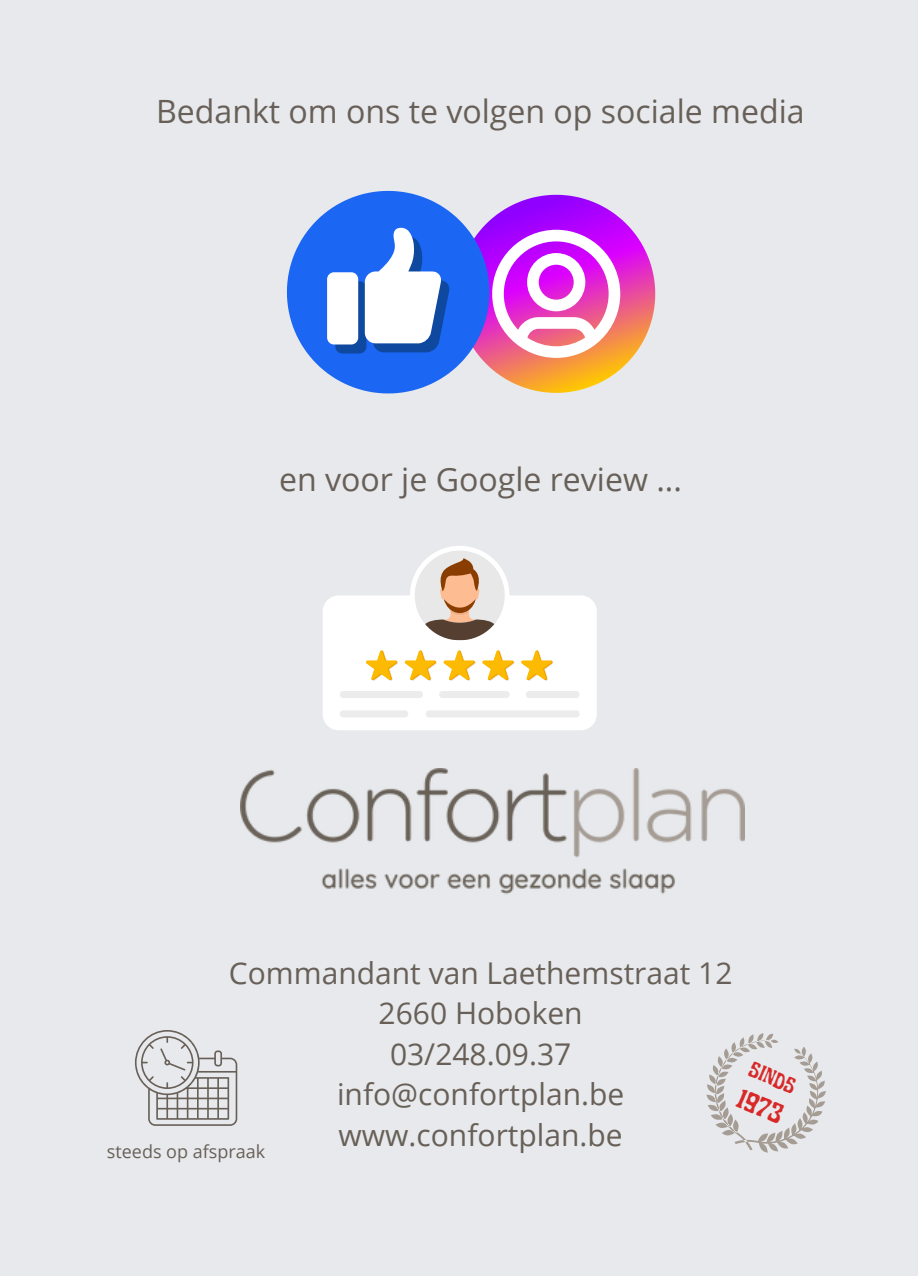
<style>
.page{position:relative;width:918px;height:1276px;background:#e7e9ec}
.page>*{position:absolute;margin:0;border:0;box-sizing:border-box;transform-origin:0 0}
.t1{font:32.1px "Open Sans";color:#686058}
.t2{font:30px/40.5px "Open Sans";color:#686058;text-align:center}
.t3{font:27.9px/33px "Art Nuvo";color:#d82828}
.t4{font:18px "Open Sans";color:#686058}
</style>
<div class="page">
<svg style="left:706px;top:1033px;width:120px;height:120px"></svg>
<img style="left:240px;top:768px;width:504px;height:127px">
<svg style="left:287px;top:191px;width:368px;height:202px"></svg>
<svg style="left:323px;top:546px;width:274px;height:184px;fill:#fff"></svg>
<div style="left:415px;top:550px;width:90px;height:90px;background:#e8e8e8;border-radius:50%"></div>
<svg style="left:418px;top:558px;width:84px;height:82px"></svg>
<div style="left:340px;top:710px;width:68px;height:7px;background:#ececec;border-radius:4px"></div>
<div style="left:426px;top:710px;width:154px;height:7px;background:#ececec;border-radius:4px"></div>
<div style="left:439px;top:691px;width:71px;height:7px;background:#ececec;border-radius:4px"></div>
<div style="left:340px;top:691px;width:83px;height:7px;background:#ececec;border-radius:4px"></div>
<div style="left:526px;top:691px;width:54px;height:7px;background:#ececec;border-radius:4px"></div>
<svg style="left:366px;top:650px;width:32px;height:31px"></svg>
<svg style="left:405px;top:650px;width:32px;height:31px"></svg>
<svg style="left:444px;top:650px;width:32px;height:31px"></svg>
<svg style="left:482px;top:650px;width:33px;height:31px"></svg>
<svg style="left:521px;top:650px;width:32px;height:31px"></svg>
<svg style="left:135px;top:1030px;width:102px;height:96px"></svg>
<p class="t1" style="left:156px;top:88px;width:650px">Bedankt om ons te volgen op sociale media</p>
<p class="t1" style="left:279px;top:456px;width:404px">en voor je Google review ...</p>
<h1 class="t2" style="left:229px;top:952px;width:505px">Commandant van Laethemstraat 12<br>2660 Hoboken<br>03/248.09.37<br>info@confortplan.be www.confortplan.be</h1>
<h1 class="t3" style="left:757px;top:1053px;width:50px;rotate:23deg">sinds<br>1973</h1>
<p class="t4" style="left:107px;top:1138px;width:160px">steeds op afspraak</p>
</div>
